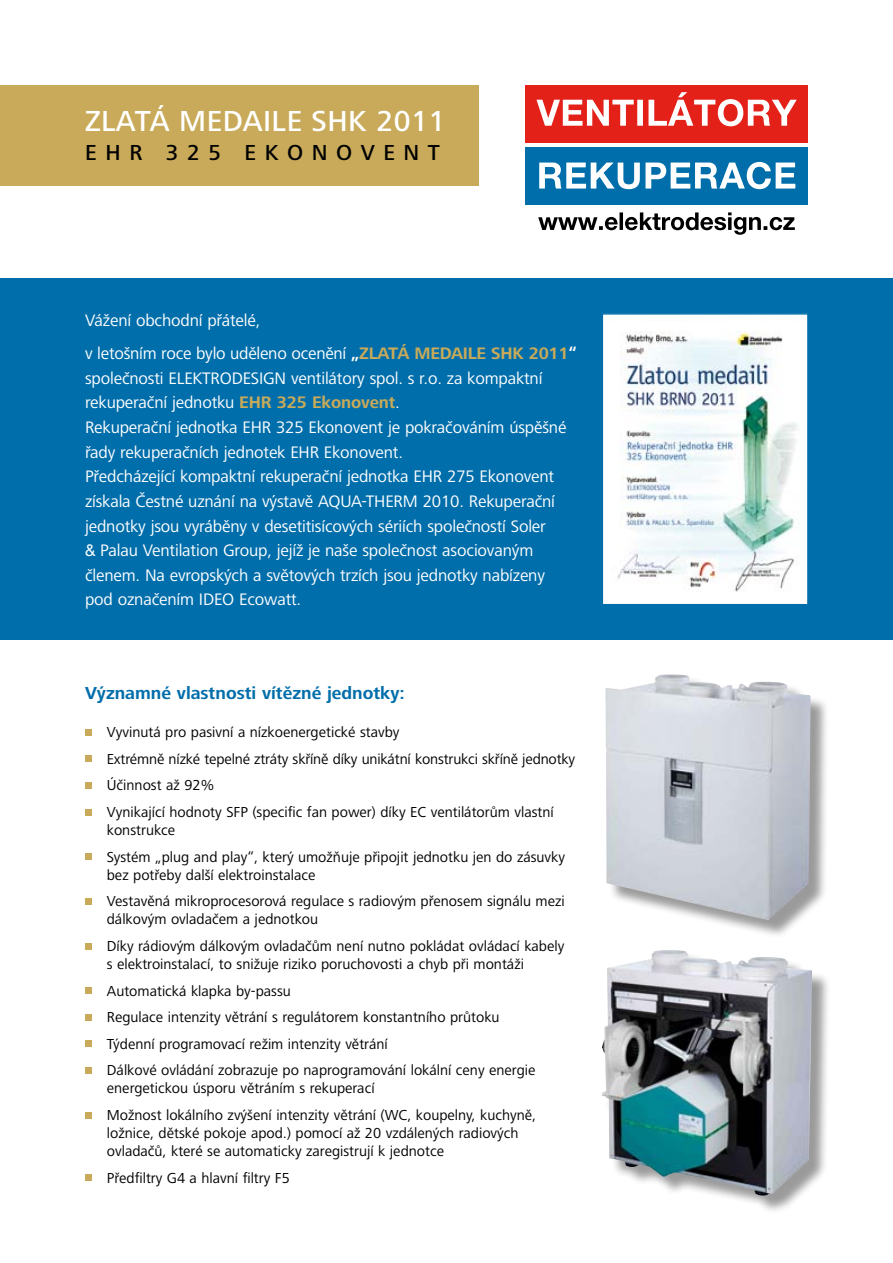
<style>
.page{position:relative;width:893px;height:1263px;background:#fff}
.page>*{position:absolute;margin:0;border:0;box-sizing:border-box;transform-origin:0 0}
.t1{font:500 30px "Frutiger Next LTCE";letter-spacing:.015em;color:#fff}
.t2{font:500 22.5px "Frutiger Next LTCE";letter-spacing:.38em;color:#000}
.t3{font:700 18px "Frutiger Next LTCE";color:#006eab}
.t4{font:17.25px/24.6px "Frutiger Next LTCE";letter-spacing:-.01em;color:#fff}
.t5{font:15px/26.5px "Frutiger Next LTCE";color:#000}
.s1{font-weight:700}
.s2{font-weight:700;color:#c8aa5a}
.s3{font-family:"Helvetica Neue LT Pro";font-size:16.5px}
</style>
<div class="page">
<div style="left:0;top:85px;width:478px;height:100px;background:#c8aa5a"></div>
<div style="left:0;top:279px;width:893px;height:361px;background:#006eab"></div>
<div style="left:526px;top:85px;width:282px;height:57px;background:#e32119"></div>
<div style="left:526px;top:148px;width:282px;height:57px;background:#006eab"></div>
<svg style="left:539px;top:162px;width:256px;height:27px"></svg>
<svg style="left:536px;top:92px;width:261px;height:34px"></svg>
<svg style="left:538px;top:212px;width:257px;height:23px"></svg>
<div style="left:85px;top:729px;width:7px;height:7px;background:#c8aa5a"></div>
<div style="left:85px;top:755px;width:7px;height:7px;background:#c8aa5a"></div>
<div style="left:85px;top:782px;width:7px;height:7px;background:#c8aa5a"></div>
<div style="left:85px;top:809px;width:7px;height:6px;background:#c8aa5a"></div>
<div style="left:85px;top:853px;width:7px;height:7px;background:#c8aa5a"></div>
<div style="left:85px;top:898px;width:7px;height:7px;background:#c8aa5a"></div>
<div style="left:85px;top:943px;width:7px;height:6px;background:#c8aa5a"></div>
<div style="left:85px;top:987px;width:7px;height:7px;background:#c8aa5a"></div>
<div style="left:85px;top:1014px;width:7px;height:7px;background:#c8aa5a"></div>
<div style="left:85px;top:1040px;width:7px;height:7px;background:#c8aa5a"></div>
<div style="left:85px;top:1067px;width:7px;height:7px;background:#c8aa5a"></div>
<div style="left:85px;top:1112px;width:7px;height:6px;background:#c8aa5a"></div>
<div style="left:85px;top:1174px;width:7px;height:7px;background:#c8aa5a"></div>
<img style="left:605px;top:316px;width:201px;height:286px">
<div style="left:602px;top:313px;width:207px;height:292px;border:2px solid #006eab"></div>
<div style="left:607px;top:676px;width:223px;height:262px;background:#000;opacity:.4"></div>
<img style="left:605px;top:674px;width:205px;height:246px">
<div style="left:603px;top:951px;width:227px;height:264px;background:#000;opacity:.4"></div>
<img style="left:601px;top:950px;width:211px;height:246px">
<h1 class="t1" style="left:85px;top:104px;width:362px">ZLATÁ MEDAILE SHK 2011</h1>
<h2 class="t2" style="left:85px;top:140px;width:356px">EHR 325 EKONOVE NT</h2>
<p class="t4" style="left:85px;top:304px;width:493px;line-height:33.2px">Vážení obchodní přátelé,<br>v letošním roce bylo uděleno ocenění <span class="s1">„</span><span class="s2">ZLATÁ MEDAILE SHK 2011</span><span class="s1">“</span></p>
<p class="t4" style="left:85px;top:366px;width:483px">společnosti ELEKTRODESIGN ventilátory spol. s r.o. za kompaktní rekuperační jednotku <span class="s2">EHR 325 Ekonovent</span>.<br>Rekuperační jednotka EHR 325 Ekonovent je pokračováním úspěšné řady rekuperačních jednotek EHR Ekonovent.<br>Předcházející kompaktní rekuperační jednotka EHR 275 Ekonovent získala Čestné uznání na výstavě AQUA-THERM 2010. Rekuperační jednotky jsou vyráběny v desetitisícových sériích společností Soler<br><span class="s3">&amp;</span> Palau Ventilation Group, jejíž je naše společnost asociovaným členem. Na evropských a světových trzích jsou jednotky nabízeny pod označením IDEO Ecowatt.</p>
<p class="t3" style="left:85px;top:683px;width:321px">Významné vlastnosti vítězné jednotky:</p>
<p class="t5" style="left:107px;top:719px;width:470px">Vyvinutá pro pasivní a nízkoenergetické stavby<br>Extrémně nízké tepelné ztráty skříně díky unikátní konstrukci skříně jednotky Účinnost až 92%<br>Vynikající hodnoty SFP (specific fan power) díky EC ventilátorům vlastní</p>
<p class="t5" style="left:107px;top:817px;width:460px">konstrukce<br>Systém „plug and play“, který umožňuje připojit jednotku jen do zásuvky</p>
<p class="t5" style="left:107px;top:861px;width:459px">bez potřeby další elektroinstalace<br>Vestavěná mikroprocesorová regulace s radiovým přenosem signálu mezi</p>
<p class="t5" style="left:107px;top:906px;width:459px">dálkovým ovladačem a jednotkou<br>Díky rádiovým dálkovým ovladačům není nutno pokládat ovládací kabely</p>
<p class="t5" style="left:107px;top:951px;width:430px">s elektroinstalací, to snižuje riziko poruchovosti a chyb při montáži Automatická klapka by-passu<br>Regulace intenzity větrání s regulátorem konstantního průtoku Týdenní programovací režim intenzity větrání<br>Dálkové ovládání zobrazuje po naprogramování lokální ceny energie</p>
<p class="t5" style="left:107px;top:1075px;width:431px">energetickou úsporu větráním s rekuperací<br>Možnost lokálního zvýšení intenzity větrání (WC, koupelny, kuchyně,</p>
<p class="t5" style="left:107px;top:1124px;width:413px;line-height:18px">ložnice, dětské pokoje apod.) pomocí až 20 vzdálených radiových ovladačů, které se automaticky zaregistrují k jednotce</p>
<p class="t5" style="left:107px;top:1164px;width:185px">Předfiltry G4 a hlavní filtry F5</p>
</div>
